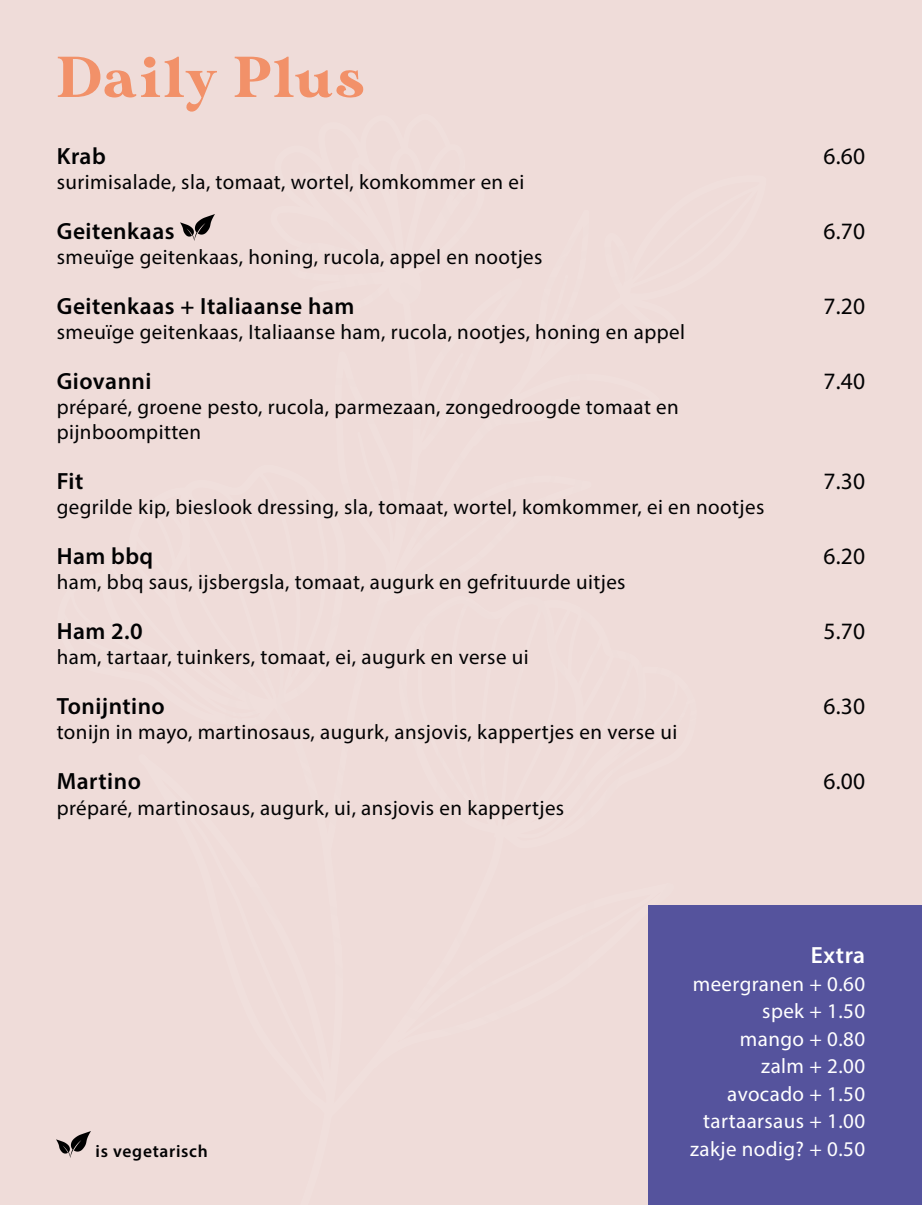
<style>
.page{position:relative;width:922px;height:1205px;background:#fff}
.page>*{position:absolute;margin:0;border:0;box-sizing:border-box;transform-origin:0 0}
.t1{font:57.5px "MADE Sunflower";letter-spacing:.05em;color:#f29169}
.t2{font:600 23.5px "Myriad Pro";letter-spacing:.02em;color:#020203}
.t3{font:23.5px "Myriad Pro";letter-spacing:.01em;color:#020203}
.t4{font:600 23.5px "Myriad Pro";letter-spacing:.02em;color:#fff}
.t5{font:21px/25px "Myriad Pro";letter-spacing:.02em;color:#020203}
.t6{font:21px/27.5px "Myriad Pro";letter-spacing:.02em;color:#fff;text-align:right}
.t7{font:600 17.5px "Myriad Pro";letter-spacing:.04em;color:#020203}
</style>
<div class="page">
<div style="left:0;top:0;width:921px;height:1205px;background:#efdcd9"></div>
<img style="left:180px;top:214px;width:34px;height:26px">
<img style="left:57px;top:1132px;width:34px;height:26px">
<div style="left:648px;top:905px;width:273px;height:300px;background:#55539d"></div>
<h1 class="t1" style="left:57px;top:45px;width:308px">Daily Plus</h1>
<p class="t2" style="left:57px;top:141px;width:51px">Krab</p>
<p class="t5" style="left:57px;top:169px;width:469px">surimisalade, sla, tomaat, wortel, komkommer en ei</p>
<p class="t2" style="left:57px;top:216px;width:119px">Geitenkaas</p>
<p class="t5" style="left:57px;top:244px;width:487px">smeuïge geitenkaas, honing, rucola, appel en nootjes</p>
<p class="t2" style="left:57px;top:291px;width:299px">Geitenkaas + Italiaanse ham</p>
<p class="t5" style="left:57px;top:319px;width:629px">smeuïge geitenkaas, Italiaanse ham, rucola, nootjes, honing en appel</p>
<p class="t2" style="left:57px;top:366px;width:96px">Giovanni</p>
<p class="t5" style="left:57px;top:394px;width:623px">préparé, groene pesto, rucola, parmezaan, zongedroogde tomaat en pijnboompitten</p>
<p class="t2" style="left:57px;top:466px;width:28px">Fit</p>
<p class="t5" style="left:57px;top:494px;width:709px">gegrilde kip, bieslook dressing, sla, tomaat, wortel, komkommer, ei en nootjes</p>
<p class="t2" style="left:57px;top:541px;width:98px">Ham bbq</p>
<p class="t5" style="left:57px;top:569px;width:570px">ham, bbq saus, ijsbergsla, tomaat, augurk en gefrituurde uitjes</p>
<p class="t2" style="left:57px;top:616px;width:88px">Ham 2.0</p>
<p class="t5" style="left:57px;top:644px;width:473px">ham, tartaar, tuinkers, tomaat, ei, augurk en verse ui</p>
<p class="t2" style="left:57px;top:691px;width:110px">Tonijntino</p>
<p class="t5" style="left:57px;top:719px;width:622px">tonijn in mayo, martinosaus, augurk, ansjovis, kappertjes en verse ui</p>
<p class="t2" style="left:57px;top:766px;width:86px">Martino</p>
<p class="t5" style="left:57px;top:794px;width:509px">préparé, martinosaus, augurk, ui, ansjovis en kappertjes</p>
<p class="t3" style="left:823px;top:142px;width:43px">6.60</p>
<p class="t3" style="left:823px;top:217px;width:43px">6.70</p>
<p class="t3" style="left:823px;top:292px;width:43px">7.20</p>
<p class="t3" style="left:823px;top:367px;width:43px">7.40</p>
<p class="t3" style="left:823px;top:467px;width:43px">7.30</p>
<p class="t3" style="left:823px;top:542px;width:43px">6.20</p>
<p class="t3" style="left:823px;top:617px;width:43px">5.70</p>
<p class="t3" style="left:823px;top:692px;width:43px">6.30</p>
<p class="t3" style="left:823px;top:767px;width:43px">6.00</p>
<p class="t7" style="left:96px;top:1140px;width:114px">is vegetarisch</p>
<p class="t4" style="left:810px;top:940px;width:56px">Extra</p>
<p class="t6" style="left:690px;top:969px;width:176px">meergranen + 0.60 spek + 1.50<br>mango + 0.80<br>zalm + 2.00 avocado + 1.50 tartaarsaus + 1.00 zakje nodig? + 0.50</p>
</div>
